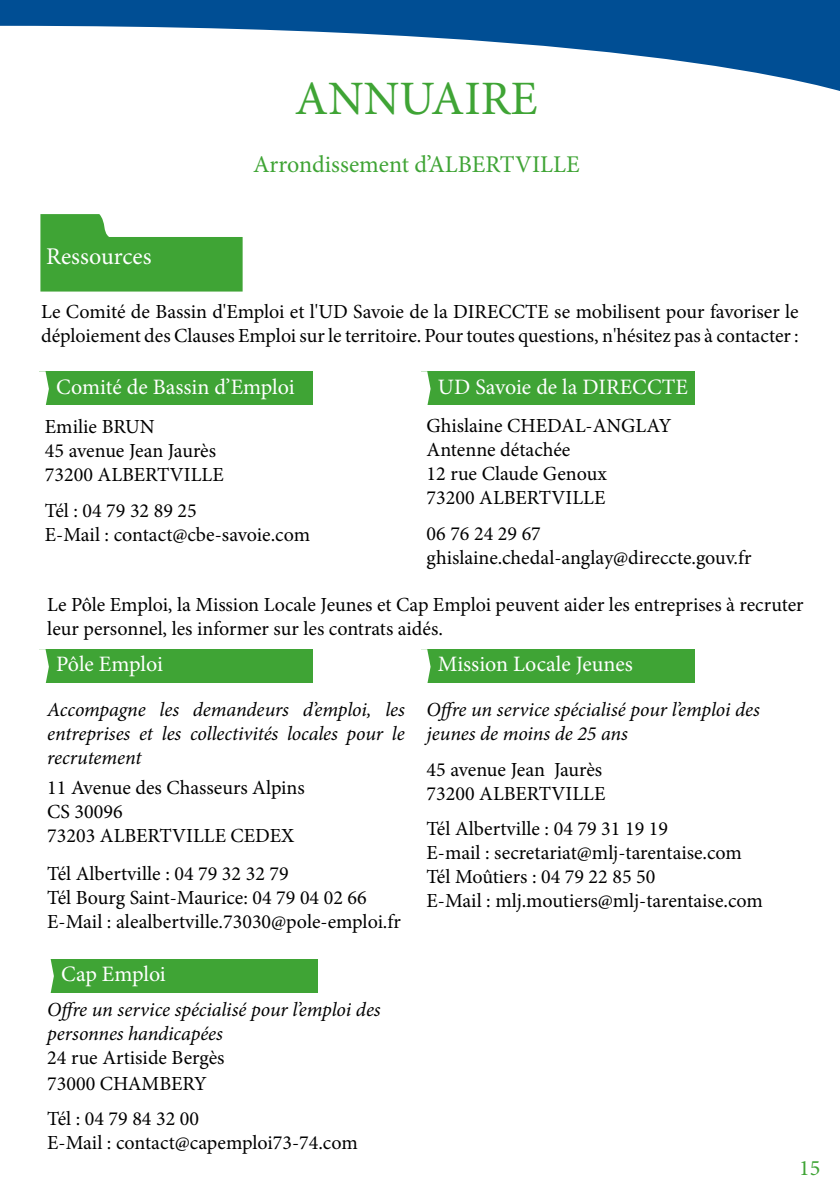
<style>
.page{position:relative;width:840px;height:1191px;background:#fff}
.page>*{position:absolute;margin:0;border:0;box-sizing:border-box;transform-origin:0 0}
.Nouveau_titre{font:48px "Minion Pro";color:#3fa435}
.Nouveau_titre-2{font:24px "Minion Pro";color:#3fa435}
.Mes_paragraphe{font:24px "Minion Pro";color:#fff}
.t1{font:22px "Minion Pro";color:#fff}
.t2{font:22px "Minion Pro";color:#3fa435}
.t3{font:20px/24px "Minion Pro";color:#000}
.t4{font:italic 20px/24px "Minion Pro";letter-spacing:-.005em;color:#000}
</style>
<div class="page">
<svg style="left:0;top:0;width:839px;height:91px"></svg>
<svg style="left:40px;top:214px;width:202px;height:77px"></svg>
<div style="left:39px;top:372px;width:274px;height:33px;background:#3fa435"></div>
<svg style="left:39px;top:371px;width:10px;height:34px"></svg>
<div style="left:420px;top:372px;width:274px;height:33px;background:#3fa435"></div>
<svg style="left:420px;top:371px;width:10px;height:34px"></svg>
<div style="left:39px;top:650px;width:274px;height:33px;background:#3fa435"></div>
<svg style="left:39px;top:649px;width:10px;height:34px"></svg>
<div style="left:420px;top:650px;width:274px;height:33px;background:#3fa435"></div>
<svg style="left:420px;top:649px;width:10px;height:34px"></svg>
<div style="left:44px;top:959px;width:274px;height:33px;background:#3fa435"></div>
<svg style="left:44px;top:959px;width:10px;height:34px"></svg>
<p class="Mes_paragraphe" style="left:46px;top:240px;width:107px">Ressources</p>
<p class="Nouveau_titre" style="left:295px;top:67px;width:244px">ANNUAIRE</p>
<p class="Nouveau_titre-2" style="left:253px;top:148px;width:328px">Arrondissement d’ALBERTVILLE</p>
<p class="t3" style="left:41px;top:299px;width:758px">Le Comité de Bassin d'Emploi et l'UD Savoie de la DIRECCTE se mobilisent pour favoriser le déploiement des Clauses Emploi sur le territoire. Pour toutes questions, n'hésitez pas à contacter :</p>
<p class="t1" style="left:56px;top:372px;width:240px">Comité de Bassin d’Emploi</p>
<p class="t1" style="left:437px;top:372px;width:251px">UD Savoie de la DIRECCTE</p>
<p class="t3" style="left:426px;top:414px;width:246px">Ghislaine CHEDAL-ANGLAY</p>
<p class="t3" style="left:426px;top:438px;width:145px">Antenne détachée</p>
<p class="t3" style="left:426px;top:462px;width:182px">12 rue Claude Genoux</p>
<p class="t3" style="left:426px;top:486px;width:180px">73200 ALBERTVILLE</p>
<p class="t3" style="left:426px;top:521px;width:116px">06 76 24 29 67</p>
<p class="t3" style="left:426px;top:545px;width:326px">ghislaine.chedal-anglay@direccte.gouv.fr</p>
<p class="t3" style="left:47px;top:593px;width:757px">Le Pôle Emploi, la Mission Locale Jeunes et Cap Emploi peuvent aider les entreprises à recruter leur personnel, les informer sur les contrats aidés.</p>
<p class="t3" style="left:45px;top:415px;width:111px">Emilie BRUN</p>
<p class="t3" style="left:45px;top:439px;width:172px">45 avenue Jean Jaurès</p>
<p class="t3" style="left:45px;top:463px;width:180px">73200 ALBERTVILLE</p>
<p class="t3" style="left:45px;top:498px;width:153px">Tél : 04 79 32 89 25</p>
<p class="t3" style="left:45px;top:522px;width:266px">E-Mail : contact@cbe-savoie.com</p>
<p class="t1" style="left:56px;top:649px;width:108px">Pôle Emploi</p>
<p class="t1" style="left:437px;top:649px;width:196px">Mission Locale Jeunes</p>
<p class="t4" style="left:47px;top:698px;width:359px;text-align:justify">Accompagne les demandeurs d’emploi, les entreprises et les collectivités locales pour le recrutement</p>
<p class="t3" style="left:47px;top:775px;width:259px">11 Avenue des Chasseurs Alpins</p>
<p class="t3" style="left:47px;top:799px;width:77px">CS 30096</p>
<p class="t3" style="left:47px;top:823px;width:248px">73203 ALBERTVILLE CEDEX</p>
<p class="t3" style="left:47px;top:862px;width:243px">Tél Albertville : 04 79 32 32 79</p>
<p class="t3" style="left:47px;top:886px;width:321px">Tél Bourg Saint-Maurice: 04 79 04 02 66</p>
<p class="t3" style="left:47px;top:910px;width:355px">E-Mail : alealbertville.73030@pole-emploi.fr</p>
<p class="t1" style="left:61px;top:959px;width:106px">Cap Emploi</p>
<p class="t4" style="left:47px;top:997px;width:334px">Offre un service spécialisé pour l’emploi des personnes handicapées</p>
<p class="t3" style="left:47px;top:1045px;width:179px">24 rue Artiside Bergès</p>
<p class="t3" style="left:47px;top:1071px;width:161px">73000 CHAMBERY</p>
<p class="t3" style="left:47px;top:1107px;width:153px">Tél : 04 79 84 32 00</p>
<p class="t3" style="left:47px;top:1131px;width:312px">E-Mail : contact@capemploi73-74.com</p>
<p class="t4" style="left:426px;top:698px;width:334px">Offre un service spécialisé pour l’emploi des jeunes de moins de 25 ans</p>
<p class="t3" style="left:426px;top:757px;width:177px">45 avenue Jean Jaurès</p>
<p class="t3" style="left:426px;top:781px;width:180px">73200 ALBERTVILLE</p>
<p class="t3" style="left:426px;top:816px;width:243px">Tél Albertville : 04 79 31 19 19</p>
<p class="t3" style="left:426px;top:840px;width:317px">E-mail : secretariat@mlj-tarentaise.com</p>
<p class="t3" style="left:426px;top:864px;width:230px">Tél Moûtiers : 04 79 22 85 50</p>
<p class="t3" style="left:426px;top:888px;width:337px">E-Mail : mlj.moutiers@mlj-tarentaise.com</p>
<p class="t2" style="left:798px;top:1152px;width:23px">15</p>
</div>
